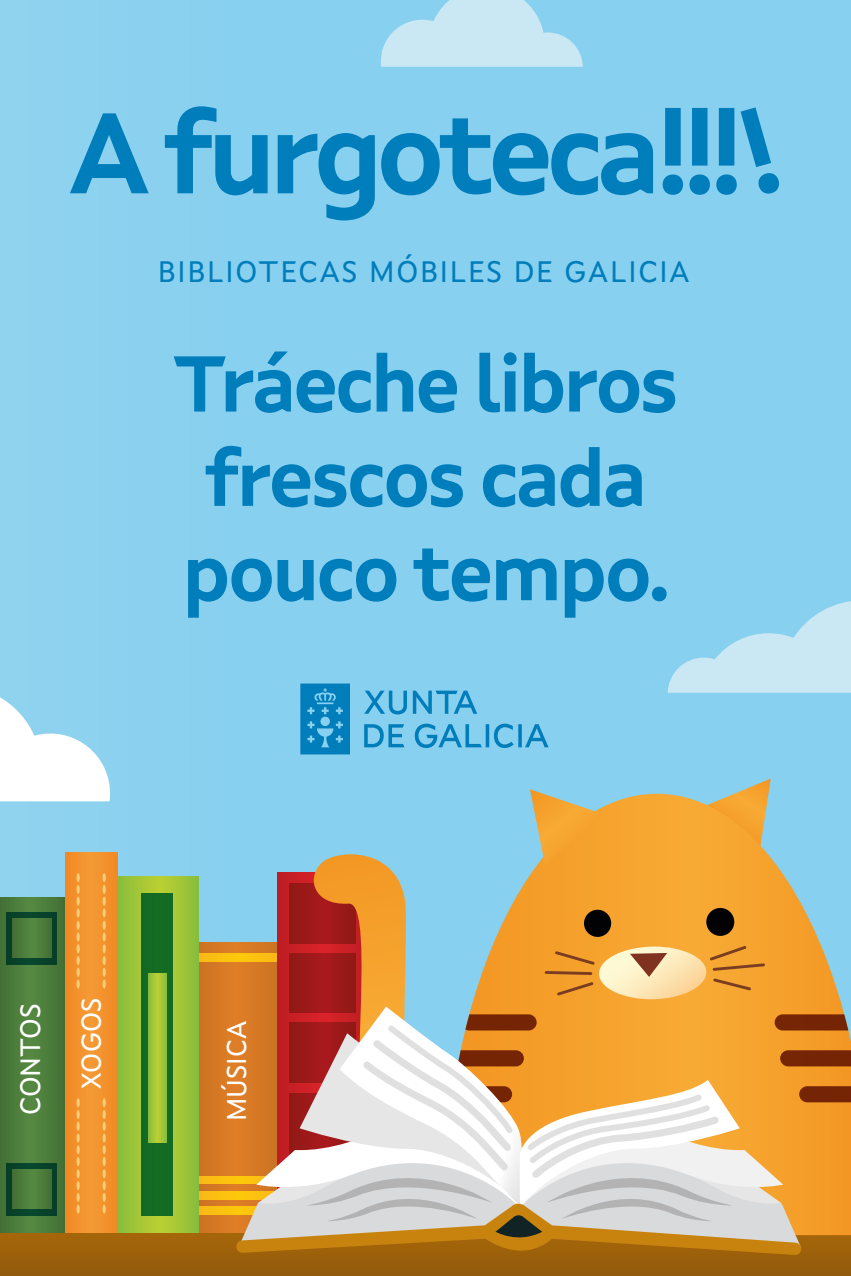
<style>
.page{position:relative;width:851px;height:1276px;background:#fff}
.page>*{position:absolute;margin:0;border:0;box-sizing:border-box;transform-origin:0 0}
.t1{font:700 78.75px/94.2px "Xunta Sans";letter-spacing:-.04em;color:#007dbb}
.t2{font:30px "Xunta Sans";letter-spacing:.06em;color:#007dbb}
.t3{font:28.25px "Xunta Sans";color:#fff}
.t4{font:27.5px "Xunta Sans";color:#fff}
</style>
<div class="page">
<div style="left:0;top:0;width:850px;height:1276px;background:#88d0ef"></div>
<svg style="left:0;top:697px;width:110px;height:104px"></svg>
<svg style="left:667px;top:601px;width:183px;height:92px"></svg>
<svg style="left:364px;top:690px;width:184px;height:58px"></svg>
<svg style="left:300px;top:683px;width:50px;height:71px;background:#168ac3"></svg>
<svg style="left:70px;top:113px;width:79px;height:80px"></svg>
<svg style="left:165px;top:106px;width:102px;height:89px"></svg>
<svg style="left:277px;top:133px;width:98px;height:87px"></svg>
<svg style="left:381px;top:118px;width:272px;height:77px"></svg>
<svg style="left:662px;top:108px;width:21px;height:87px"></svg>
<svg style="left:689px;top:108px;width:20px;height:87px"></svg>
<svg style="left:716px;top:107px;width:63px;height:88px"></svg>
<div style="left:197px;top:942px;width:81px;height:291px;background:#d57925"></div>
<div style="left:198px;top:1176px;width:80px;height:7px;background:#fcc011"></div>
<div style="left:198px;top:1191px;width:80px;height:8px;background:#fcc011"></div>
<div style="left:198px;top:1206px;width:80px;height:8px;background:#fcc011"></div>
<div style="left:197px;top:954px;width:81px;height:7px;background:#fcc011"></div>
<svg style="left:117px;top:876px;width:81px;height:357px;background:#9ac339"></svg>
<div style="left:142px;top:893px;width:31px;height:323px;background:#136b24"></div>
<svg style="left:148px;top:974px;width:18px;height:168px;background:#a1c637"></svg>
<div style="left:0;top:898px;width:64px;height:335px;background:#4c7c3b"></div>
<svg style="left:6px;top:912px;width:51px;height:53px"></svg>
<div style="left:6px;top:1163px;width:51px;height:53px;background:linear-gradient(to right,#08432a,#08432b)"></div>
<div style="left:12px;top:919px;width:39px;height:39px;background:#4d7d3c"></div>
<div style="left:12px;top:1169px;width:39px;height:39px;background:#4d7d3c"></div>
<div style="left:65px;top:853px;width:52px;height:380px;background:#f3932e"></div>
<svg style="left:77px;top:873px;width:3px;height:115px"></svg>
<svg style="left:77px;top:1098px;width:3px;height:115px"></svg>
<svg style="left:102px;top:967px;width:4px;height:10px"></svg>
<svg style="left:102px;top:979px;width:4px;height:9px"></svg>
<svg style="left:102px;top:873px;width:4px;height:92px"></svg>
<svg style="left:102px;top:1192px;width:4px;height:10px"></svg>
<svg style="left:102px;top:1204px;width:4px;height:9px"></svg>
<svg style="left:102px;top:1098px;width:4px;height:92px"></svg>
<div style="left:0;top:1233px;width:850px;height:43px;background:linear-gradient(to right,#9b600b,#915a0c)"></div>
<div style="left:277px;top:872px;width:88px;height:361px;background:#c11e24"></div>
<div style="left:289px;top:883px;width:66px;height:60px;background:#951917"></div>
<div style="left:289px;top:953px;width:66px;height:59px;background:#951917"></div>
<svg style="left:306px;top:854px;width:100px;height:152px"></svg>
<svg style="left:736px;top:779px;width:34px;height:14px"></svg>
<svg style="left:471px;top:793px;width:371px;height:213px"></svg>
<svg style="left:530px;top:789px;width:73px;height:76px"></svg>
<div style="left:705px;top:907px;width:29px;height:29px;background:#020204;border-radius:50%"></div>
<div style="left:583px;top:909px;width:28px;height:28px;background:#020204;border-radius:50%"></div>
<svg style="left:544px;top:945px;width:220px;height:54px;background:#ecb05c"></svg>
<svg style="left:381px;top:0;width:201px;height:67px"></svg>
<svg style="left:236px;top:1006px;width:614px;height:259px;background:#d9ac7a"></svg>
<p class="t2" style="left:158px;top:253px;width:533px">BIBLIOTECAS MÓBILES DE GALICIA</p>
<p class="t1" style="left:173px;top:337px;width:507px">Tráeche libros frescos cada pouco tempo.</p>
<p class="t3" style="left:13px;top:1115px;width:113px;rotate:-90deg">CONTOS</p>
<p class="t4" style="left:75px;top:1088px;width:92px;rotate:-90deg">XOGOS</p>
<p class="t4" style="left:220px;top:1121px;width:101px;rotate:-90deg">MÚSICA</p>
</div>
